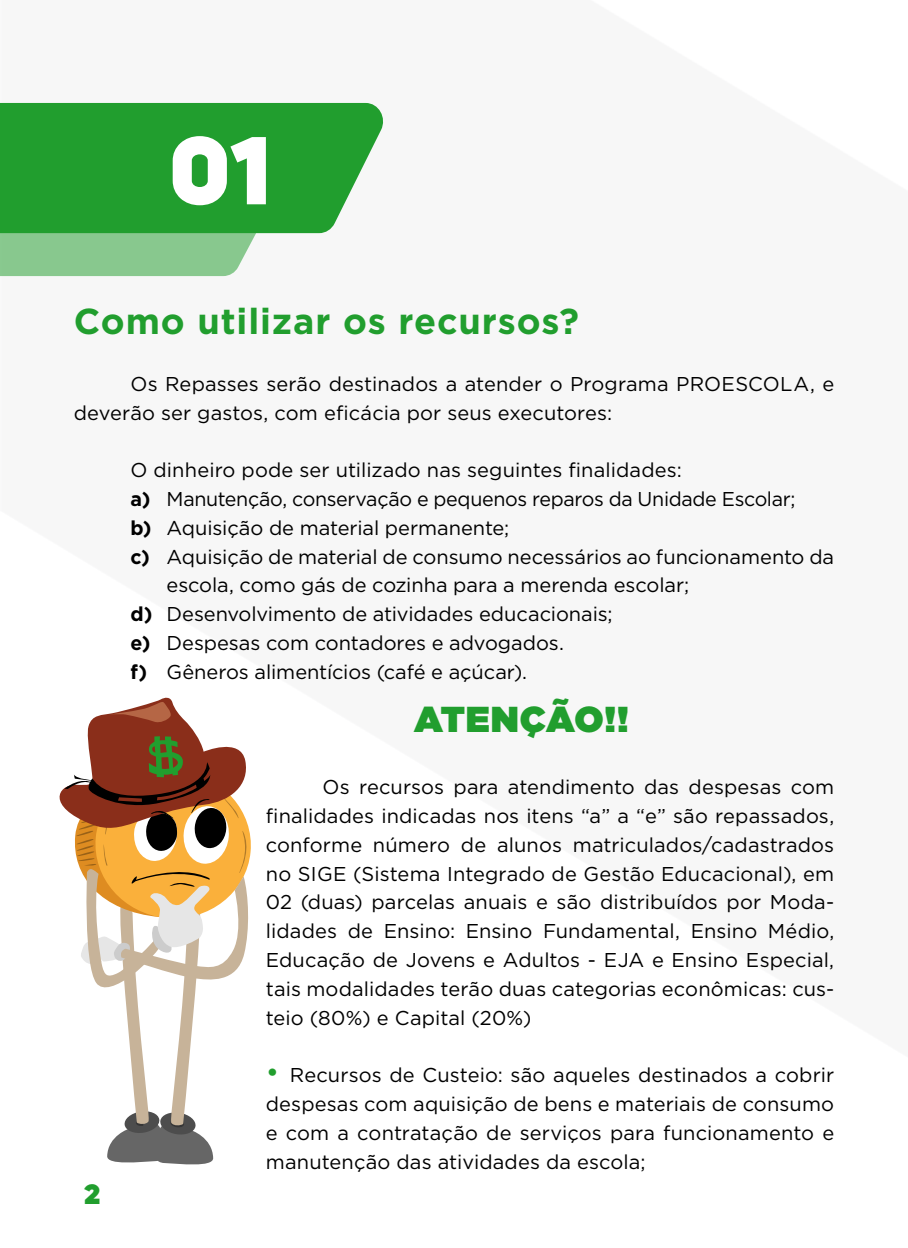
<style>
.page{position:relative;width:908px;height:1248px;background:#fff}
.page>*{position:absolute;margin:0;border:0;box-sizing:border-box;transform-origin:0 0}
.t1{font:900 96px "Mazzard H";color:#fff}
.t2{font:700 36px "Gotham";letter-spacing:.025em;color:#219e2e}
.t3{font:900 36px "Gotham";letter-spacing:.02em;color:#219e2e}
.t4{font:900 28px "Mazzard H";color:#219e2e}
.Estilo_de_parágrafo{font:20px/28.8px "Gotham";color:#000}
.s1{font-weight:700}
.s2{font-size:28px;color:#219e2e}
</style>
<div class="page">
<svg style="left:0;top:233px;width:287px;height:43px;background:#98ce9d"></svg>
<div style="left:0;top:103px;width:384px;height:130px;background:#219e2e"></div>
<svg style="left:59px;top:697px;width:192px;height:468px"></svg>
<p class="t1" style="left:171px;top:106px;width:103px">01</p>
<p class="t2" style="left:74px;top:297px;width:506px">Como utilizar os recursos?</p>
<p class="Estilo_de_parágrafo" style="left:74px;top:369px;width:761px;text-indent:57px">Os Repasses serão destinados a atender o Programa PROESCOLA, e deverão ser gastos, com eficácia por seus executores:</p>
<p class="Estilo_de_parágrafo" style="left:130px;top:455px;width:552px">O dinheiro pode ser utilizado nas seguintes finalidades:</p>
<p class="Estilo_de_parágrafo" style="left:130px;top:484px;width:666px"><span class="s1">a)</span> Manutenção, conservação e pequenos reparos da Unidade Escolar;</p>
<p class="Estilo_de_parágrafo" style="left:130px;top:513px;width:380px"><span class="s1">b)</span> Aquisição de material permanente;</p>
<p class="Estilo_de_parágrafo" style="left:166px;top:541px;width:668px;text-indent:-36px"><span class="s1">c)</span> Aquisição de material de consumo necessários ao funcionamento da escola, como gás de cozinha para a merenda escolar;</p>
<p class="Estilo_de_parágrafo" style="left:130px;top:599px;width:483px"><span class="s1">d)</span> Desenvolvimento de atividades educacionais;</p>
<p class="Estilo_de_parágrafo" style="left:130px;top:628px;width:434px"><span class="s1">e)</span> Despesas com contadores e advogados.</p>
<p class="Estilo_de_parágrafo" style="left:130px;top:657px;width:398px"><span class="s1">f)</span> Gêneros alimentícios (café e açúcar).</p>
<p class="t3" style="left:414px;top:693px;width:216px">ATENÇÃO!!</p>
<p class="t4" style="left:84px;top:1175px;width:18px">2</p>
<p class="Estilo_de_parágrafo" style="left:266px;top:772px;width:569px;text-align:justify;text-indent:57px">Os recursos para atendimento das despesas com finalidades indicadas nos itens “a” a “e” são repassados, conforme número de alunos matriculados/cadastrados no SIGE (Sistema Integrado de Gestão Educacional), em 02 (duas) parcelas anuais e são distribuídos por Moda&shy;lidades de Ensino: Ensino Fundamental, Ensino Médio, Educação de Jovens e Adultos - EJA e Ensino Especial, tais modalidades terão duas categorias econômicas: cus&shy;teio (80%) e Capital (20%)</p>
<p class="Estilo_de_parágrafo" style="left:266px;top:1060px;width:569px;text-align:justify"><span class="s2">•</span> Recursos de Custeio: são aqueles destinados a cobrir despesas com aquisição de bens e materiais de consumo e com a contratação de serviços para funcionamento e manutenção das atividades da escola;</p>
</div>
